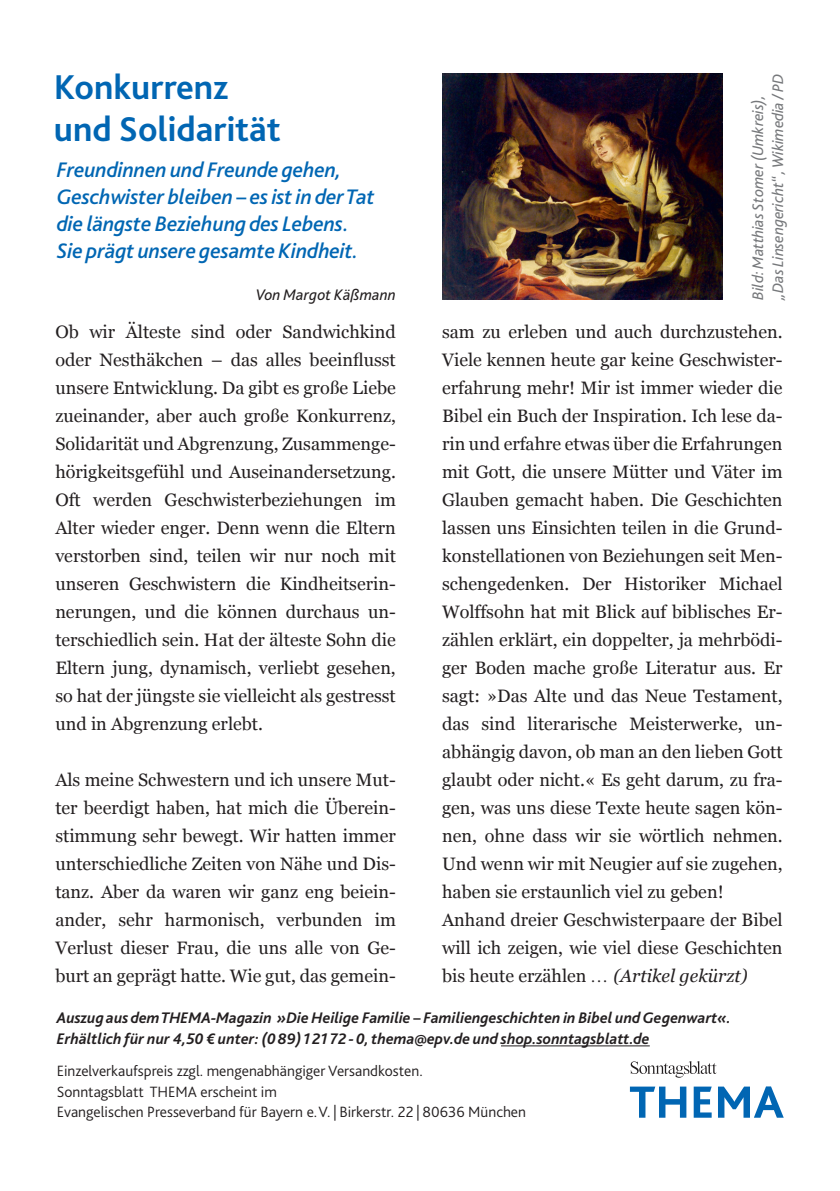
<style>
.page{position:relative;width:840px;height:1191px;background:#fff}
.page>*{position:absolute;margin:0;border:0;box-sizing:border-box;transform-origin:0 0}
.t1{font:700 36px/42px "Bliss 2";color:#0166b3}
.t2{font:italic 500 22px/27px "Bliss 2";letter-spacing:-.01em;color:#0166b3}
.t3{font:18px/28px "Georgia";color:#231f20;text-align:justify}
.t4{font:italic 700 16px/20px "Bliss 2";color:#231f20}
.t5{font:italic 16px/20px "Bliss 2";letter-spacing:-.005em;color:#76787b}
.Einleitung-fett{font:italic 16px "Bliss 2";letter-spacing:.005em;color:#231f20}
.Copy{font:300 15.6px/20.6px "Bliss 2";color:#231f20}
.s1{font-family:"Adobe Caslon Pro";font-style:italic}
.s2{font-style:italic}
</style>
<div class="page">
<img style="left:442px;top:74px;width:279px;height:226px">
<svg style="left:630px;top:1061px;width:86px;height:16px"></svg>
<svg style="left:629px;top:1086px;width:154px;height:31px"></svg>
<hr style="left:500px;top:1045px;width:149px;height:1px;background:#231f20">
<p class="t1" style="left:54px;top:65px;width:228px">Konkurrenz und Solidarität</p>
<p class="t2" style="left:57px;top:156px;width:319px">Freundinnen und Freunde gehen, Geschwister bleiben – es ist in der Tat die längste Beziehung des Lebens.<br>Sie prägt unsere gesamte Kindheit.</p>
<p class="Einleitung-fett" style="left:255px;top:284px;width:142px">Von Margot Käßmann</p>
<p class="t3" style="left:55px;top:318px;width:342px">Ob wir Älteste sind oder Sandwichkind oder Nesthäkchen – das alles beeinflusst unsere Entwicklung. Da gibt es große Liebe zueinander, aber auch große Konkurrenz, Solidarität und Abgrenzung, Zusammenge&shy;hörigkeitsgefühl und Auseinandersetzung.<br>Oft werden Geschwisterbeziehungen im Alter wieder enger. Denn wenn die Eltern verstorben sind, teilen wir nur noch mit unseren Geschwistern die Kindheitserin&shy;nerungen, und die können durchaus un&shy;terschiedlich sein. Hat der älteste Sohn die Eltern jung, dynamisch, verliebt gesehen, so hat der jüngste sie vielleicht als gestresst und in Abgrenzung erlebt.</p>
<p class="t3" style="left:55px;top:766px;width:342px">Als meine Schwestern und ich unsere Mut&shy;ter beerdigt haben, hat mich die Überein&shy;stimmung sehr bewegt. Wir hatten immer unterschiedliche Zeiten von Nähe und Dis&shy;tanz. Aber da waren wir ganz eng beiein&shy;ander, sehr harmonisch, verbunden im Verlust dieser Frau, die uns alle von Ge&shy;burt an geprägt hatte. Wie gut, das gemein-</p>
<p class="t5" style="left:747px;top:300px;width:227px;rotate:-90deg">Bild: Matthias Stomer (Umkreis), „Das Linsengericht“ , Wikimedia/PD</p>
<p class="t3" style="left:442px;top:318px;width:342px">sam zu erleben und auch durchzustehen.<br>Viele kennen heute gar keine Geschwister&shy;erfahrung mehr! Mir ist immer wieder die Bibel ein Buch der Inspiration. Ich lese da&shy;rin und erfahre etwas über die Erfahrungen mit Gott, die unsere Mütter und Väter im Glauben gemacht haben. Die Geschichten lassen uns Einsichten teilen in die Grund&shy;konstellationen von Beziehungen seit Men&shy;schengedenken. Der Historiker Michael Wolffsohn hat mit Blick auf biblisches Er&shy;zählen erklärt, ein doppelter, ja mehrbödi&shy;ger Boden mache große Literatur aus. Er sagt: »Das Alte und das Neue Testament, das sind literarische Meisterwerke, un&shy;abhängig davon, ob man an den lieben Gott glaubt oder nicht.« Es geht darum, zu fra&shy;gen, was uns diese Texte heute sagen kön&shy;nen, ohne dass wir sie wörtlich nehmen.<br>Und wenn wir mit Neugier auf sie zugehen, haben sie erstaunlich viel zu geben!</p>
<p class="t3" style="left:442px;top:906px;width:342px">Anhand dreier Geschwisterpaare der Bibel will ich zeigen, wie viel diese Geschichten bis heute erzählen <span class="s1">…</span> <span class="s2">(Artikel gekürzt)</span></p>
<p class="t4" style="left:57px;top:1007px;width:675px">Auszug aus dem THEMA-Magazin »Die Heilige Familie – Familiengeschichten in Bibel und Gegenwart«.<br>Erhältlich für nur 4,50 € unter: (0 89) 121 72-0, thema@epv.de und shop.sonntagsblatt.de</p>
<p class="Copy" style="left:57px;top:1060px;width:470px">Einzelverkaufspreis zzgl. mengenabhängiger Versandkosten.<br>Sonntagsblatt THEMA erscheint im<br>Evangelischen Presseverband für Bayern e.V. | Birkerstr. 22 | 80636 München</p>
</div>
